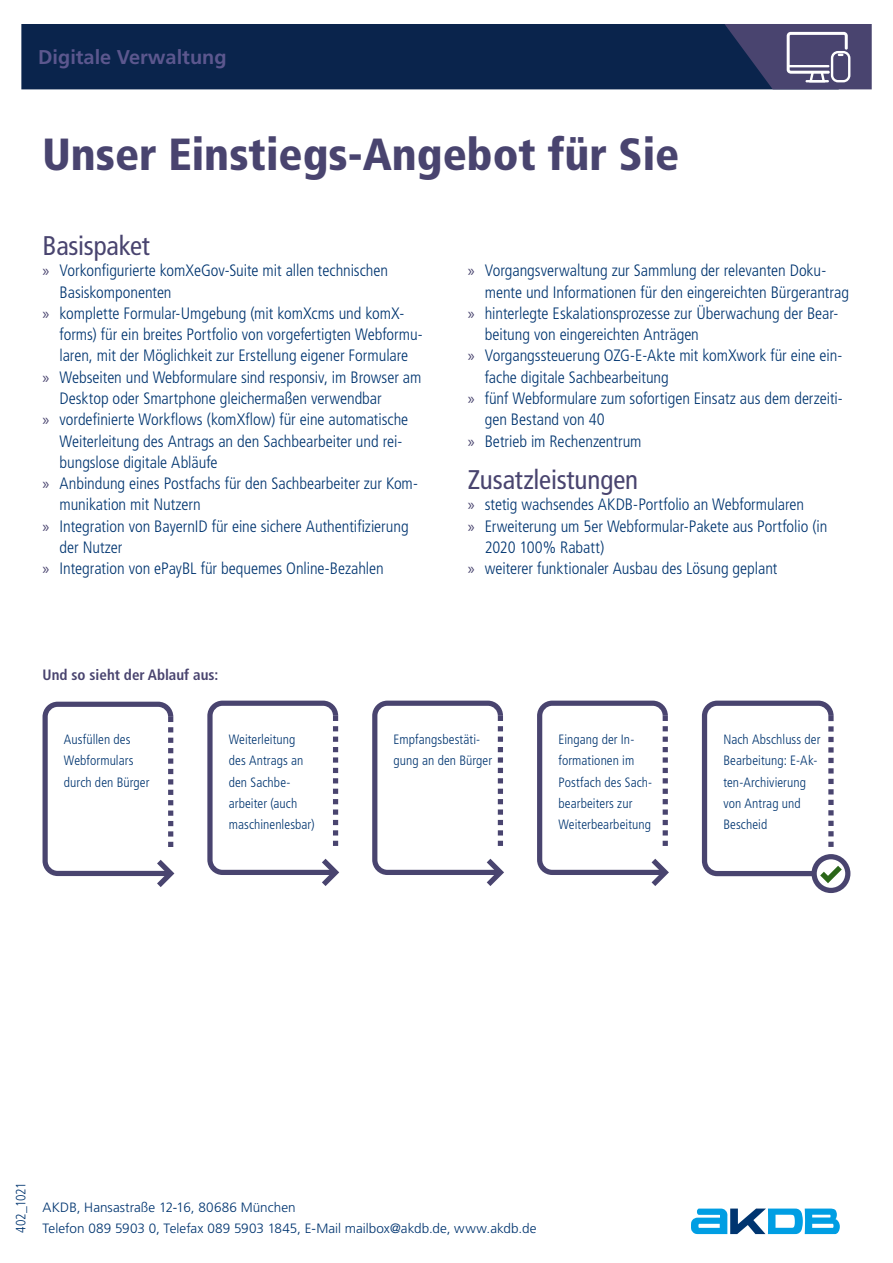
<style>
.page{position:relative;width:893px;height:1263px;background:#fff}
.page>*{position:absolute;margin:0;border:0;box-sizing:border-box;transform-origin:0 0}
.head_titel_1__Zeile{font:900 condensed 45px "Frutiger LT Pro";color:#49446f}
.intro_18{font:condensed 27px "Frutiger LT Pro";letter-spacing:-.005em;color:#49446f}
.t1{font:700 19.95px "Frutiger LT Pro";color:#5c578e}
.t2{font:300 condensed 16.5px/21.3px "Frutiger LT Pro";letter-spacing:-.005em;color:#003570}
.head__copy_11{font:700 condensed 15px "Frutiger LT Pro";color:#49446f}
.bu_9{font:300 condensed 13.5px/21.3px "Frutiger LT Pro";letter-spacing:.005em;color:#003570}
.t3{font:300 13.5px/21.3px "Frutiger LT Pro";letter-spacing:.005em;color:#003570}
.s1{font-family:"Myriad Pro";font-weight:400;font-stretch:normal;color:#49446f}
</style>
<div class="page">
<div style="left:21px;top:24px;width:703px;height:65px;background:#0a244c"></div>
<svg style="left:691px;top:1208px;width:149px;height:26px"></svg>
<svg style="left:724px;top:24px;width:148px;height:65px;background:#4c4d74"></svg>
<hr style="left:788px;top:65px;width:41px;height:2px;background:#fff">
<svg style="left:43px;top:702px;width:131px;height:185px"></svg>
<svg style="left:207px;top:701px;width:132px;height:185px"></svg>
<svg style="left:372px;top:701px;width:132px;height:185px"></svg>
<svg style="left:537px;top:701px;width:132px;height:185px"></svg>
<svg style="left:702px;top:701px;width:148px;height:192px"></svg>
<p class="t1" style="left:38px;top:45px;width:190px">Digitale Verwaltung</p>
<p class="head_titel_1__Zeile" style="left:43px;top:127px;width:638px">Unser Einstiegs-Angebot für Sie</p>
<p class="intro_18" style="left:43px;top:230px;width:109px">Basispaket</p>
<p class="t2" style="left:60px;top:260px;width:330px;text-indent:-17px"><span class="s1">»</span> Vorkonfigurierte komXeGov-Suite mit allen technischen<br>Basiskomponenten</p>
<p class="t2" style="left:60px;top:303px;width:365px;text-indent:-17px"><span class="s1">»</span> komplette Formular-Umgebung (mit komXcms und komX&shy;forms) für ein breites Portfolio von vorgefertigten Webformu&shy;laren, mit der Möglichkeit zur Erstellung eigener Formulare</p>
<p class="t2" style="left:60px;top:367px;width:363px;text-indent:-17px"><span class="s1">»</span> Webseiten und Webformulare sind responsiv, im Browser am<br>Desktop oder Smartphone gleichermaßen verwendbar</p>
<p class="t2" style="left:60px;top:409px;width:350px;text-indent:-17px"><span class="s1">»</span> vordefinierte Workflows (komXflow) für eine automatische<br>Weiterleitung des Antrags an den Sachbearbeiter und rei&shy;bungslose digitale Abläufe</p>
<p class="t2" style="left:60px;top:473px;width:360px;text-indent:-17px"><span class="s1">»</span> Anbindung eines Postfachs für den Sachbearbeiter zur Kom&shy;munikation mit Nutzern</p>
<p class="t2" style="left:60px;top:515px;width:351px;text-indent:-17px"><span class="s1">»</span> Integration von BayernID für eine sichere Authentifizierung der Nutzer</p>
<p class="t2" style="left:43px;top:558px;width:343px"><span class="s1">»</span> Integration von ePayBL für bequemes Online-Bezahlen</p>
<p class="head__copy_11" style="left:43px;top:666px;width:177px">Und so sieht der Ablauf aus:</p>
<p class="t2" style="left:485px;top:260px;width:366px;text-indent:-17px"><span class="s1">»</span> Vorgangsverwaltung zur Sammlung der relevanten Doku&shy;mente und Informationen für den eingereichten Bürgerantrag</p>
<p class="t2" style="left:485px;top:303px;width:355px;text-indent:-17px"><span class="s1">»</span> hinterlegte Eskalationsprozesse zur Überwachung der Bear&shy;beitung von eingereichten Anträgen</p>
<p class="t2" style="left:485px;top:345px;width:359px;text-indent:-17px"><span class="s1">»</span> Vorgangssteuerung OZG-E-Akte mit komXwork für eine ein&shy;fache digitale Sachbearbeitung</p>
<p class="t2" style="left:485px;top:388px;width:360px;text-indent:-17px"><span class="s1">»</span> fünf Webformulare zum sofortigen Einsatz aus dem derzeiti&shy;gen Bestand von 40</p>
<p class="t2" style="left:468px;top:430px;width:175px"><span class="s1">»</span> Betrieb im Rechenzentrum</p>
<p class="intro_18" style="left:468px;top:464px;width:172px">Zusatzleistungen</p>
<p class="t2" style="left:468px;top:494px;width:338px"><span class="s1">»</span> stetig wachsendes AKDB-Portfolio an Webformularen</p>
<p class="t2" style="left:485px;top:515px;width:344px;text-indent:-17px"><span class="s1">»</span> Erweiterung um 5er Webformular-Pakete aus Portfolio (in<br>2020 100% Rabatt)</p>
<p class="t2" style="left:468px;top:558px;width:311px"><span class="s1">»</span> weiterer funktionaler Ausbau des Lösung geplant</p>
<p class="bu_9" style="left:64px;top:729px;width:87px">Ausfüllen des<br>Webformulars durch den Bürger</p>
<p class="bu_9" style="left:229px;top:729px;width:87px">Weiterleitung des Antrags an den Sachbe&shy;arbeiter (auch maschinenlesbar)</p>
<p class="bu_9" style="left:394px;top:729px;width:100px">Empfangsbestäti&shy;gung an den Bürger</p>
<p class="bu_9" style="left:558px;top:729px;width:95px">Eingang der In&shy;formationen im<br>Postfach des Sach&shy;bearbeiters zur<br>Weiterbearbeitung</p>
<p class="bu_9" style="left:723px;top:729px;width:99px">Nach Abschluss der<br>Bearbeitung: E-Ak&shy;ten-Archivierung von Antrag und<br>Bescheid</p>
<p class="bu_9" style="left:10px;top:1233px;width:52px;rotate:-90deg">402_1021</p>
<p class="t3" style="left:43px;top:1197px;width:495px">AKDB, Hansastraße 12-16, 80686 München<br>Telefon 089 5903 0, Telefax 089 5903 1845, E-Mail mailbox@akdb.de, www.akdb.de</p>
</div>
